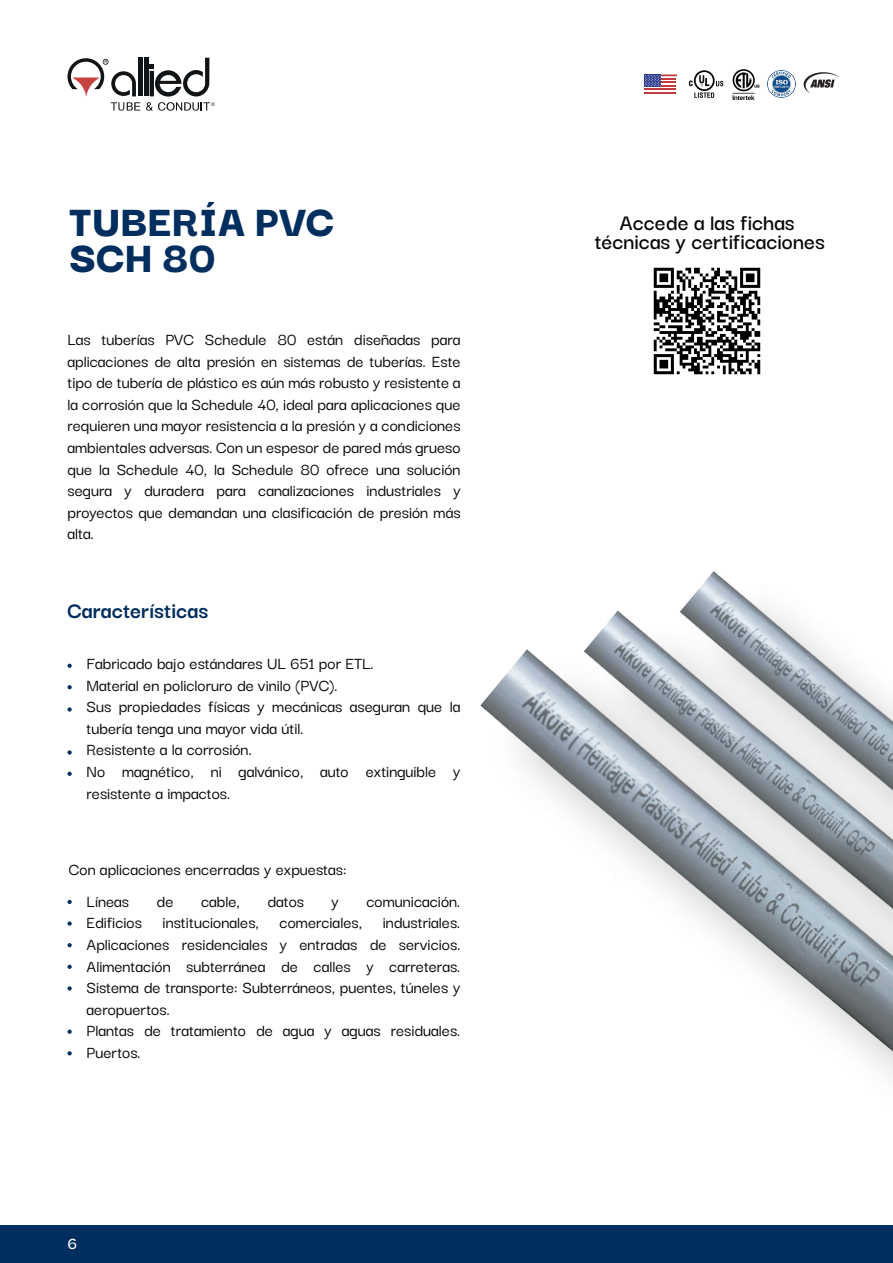
<style>
.page{position:relative;width:893px;height:1263px;background:#fff}
.page>*{position:absolute;margin:0;border:0;box-sizing:border-box;transform-origin:0 0}
.t1{font:900 46.5px/36px "Darker Grotesque";color:#002e5e}
.t2{font:600 24px/19px "Darker Grotesque";color:#070608;text-align:center}
.t3{font:700 24px "Darker Grotesque";color:#002e5e}
.t4{font:500 18px/21.6px "Darker Grotesque";color:#070608}
.t5{font:600 18px "Darker Grotesque";color:#fff}
</style>
<div class="page">
<img style="left:723px;top:69px;width:37px;height:32px">
<div style="left:0;top:1225px;width:893px;height:38px;background:#002e5e"></div>
<hr style="left:138px;top:58px;width:4px;height:38px;background:#111416">
<hr style="left:144px;top:58px;width:4px;height:38px;background:#111416">
<svg style="left:67px;top:58px;width:73px;height:53px"></svg>
<svg style="left:146px;top:58px;width:69px;height:53px"></svg>
<img style="left:695px;top:571px;width:46px;height:23px">
<img style="left:604px;top:594px;width:194px;height:33px">
<img style="left:480px;top:627px;width:413px;height:433px">
<img style="left:653px;top:267px;width:108px;height:108px">
<img style="left:768px;top:70px;width:28px;height:28px">
<svg style="left:803px;top:72px;width:36px;height:21px"></svg>
<hr style="left:644px;top:92px;width:32px;height:2px;background:#c4393a">
<hr style="left:644px;top:88px;width:32px;height:2px;background:#c4393a">
<svg style="left:644px;top:74px;width:32px;height:13px"></svg>
<svg style="left:689px;top:70px;width:34px;height:28px"></svg>
<svg style="left:67px;top:664px;width:5px;height:4px"></svg>
<svg style="left:67px;top:685px;width:5px;height:4px"></svg>
<svg style="left:67px;top:707px;width:5px;height:5px"></svg>
<svg style="left:67px;top:750px;width:5px;height:5px"></svg>
<svg style="left:67px;top:900px;width:5px;height:4px"></svg>
<svg style="left:67px;top:921px;width:5px;height:5px"></svg>
<svg style="left:67px;top:943px;width:5px;height:4px"></svg>
<svg style="left:67px;top:965px;width:5px;height:4px"></svg>
<svg style="left:67px;top:986px;width:5px;height:4px"></svg>
<svg style="left:67px;top:1029px;width:5px;height:5px"></svg>
<svg style="left:67px;top:1051px;width:5px;height:4px"></svg>
<svg style="left:67px;top:772px;width:5px;height:4px"></svg>
<h1 class="t1" style="left:69px;top:202px;width:266px">TUBERÍA PVC<br>SCH 80</h1>
<p class="t4" style="left:67px;top:328px;width:395px;text-align:justify">Las tuberías PVC Schedule 80 están diseñadas para aplicaciones de alta presión en sistemas de tuberías. Este tipo de tubería de plástico es aún más robusto y resistente a la corrosión que la Schedule 40, ideal para aplicaciones que requieren una mayor resistencia a la presión y a condiciones ambientales adversas. Con un espesor de pared más grueso que la Schedule 40, la Schedule 80 ofrece una solución segura y duradera para canalizaciones industriales y proyectos que demandan una clasificación de presión más alta.</p>
<h2 class="t3" style="left:67px;top:596px;width:142px">Características</h2>
<p class="t4" style="left:87px;top:652px;width:375px">Fabricado bajo estándares UL 651 por ETL.<br>Material en policloruro de vinilo (PVC).<br>Sus propiedades físicas y mecánicas aseguran que la tubería tenga una mayor vida útil.<br>Resistente a la corrosión.<br>No magnético, ni galvánico, auto extinguible y resistente a impactos.</p>
<p class="t4" style="left:69px;top:858px;width:279px">Con aplicaciones encerradas y expuestas:</p>
<p class="t4" style="left:87px;top:890px;width:44px">Líneas</p>
<p class="t4" style="left:157px;top:890px;width:18px">de</p>
<p class="t4" style="left:201px;top:890px;width:40px">cable,</p>
<p class="t4" style="left:267px;top:890px;width:38px">datos</p>
<p class="t4" style="left:332px;top:890px;width:9px">y</p>
<p class="t4" style="left:87px;top:890px;width:375px;text-indent:280px">comunicación.<br>Edificios institucionales, comerciales, industriales.<br>Aplicaciones residenciales y entradas de servicios.<br>Alimentación subterránea de calles y carreteras.<br>Sistema de transporte: Subterráneos, puentes, túneles y aeropuertos.<br>Plantas de tratamiento de agua y aguas residuales.<br>Puertos.</p>
<p class="t5" style="left:68px;top:1233px;width:11px">6</p>
<h2 class="t2" style="left:595px;top:212px;width:232px">Accede a las fichas técnicas y certificaciones</h2>
</div>
